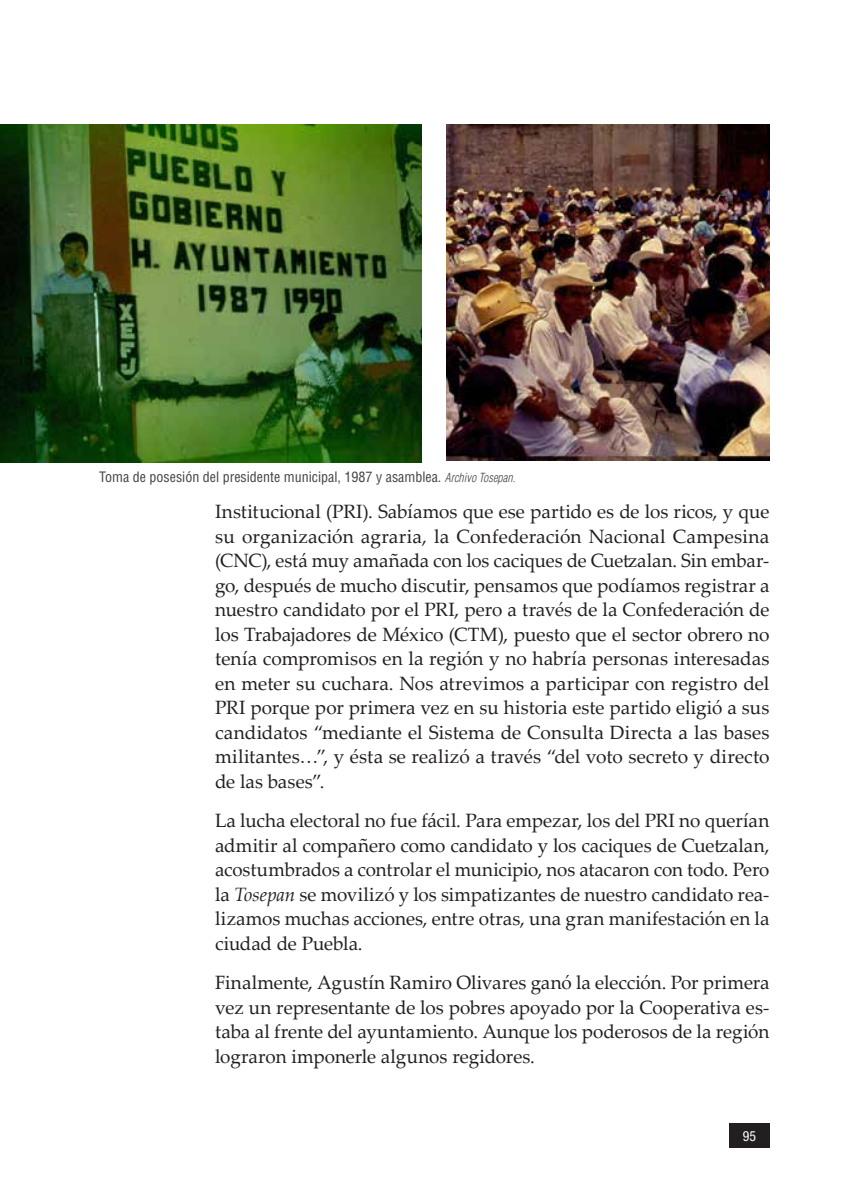
<style>
.page{position:relative;width:844px;height:1191px;background:#fff}
.page>*{position:absolute;margin:0;border:0;box-sizing:border-box;transform-origin:0 0}
.t1{font:19.25px/24.5px "Palatino Linotype";color:#231f20;text-align:justify}
.t2{font:condensed 14px "Helvetica LT Std";color:#414243}
.t3{font:condensed 14px "Helvetica Neue LT Std";color:#fff}
.s1{font-weight:300;font-style:italic;font-size:12.25px}
.s2{font-style:italic}
</style>
<div class="page">
<div style="left:729px;top:1123px;width:40px;height:25px;background:#231f20"></div>
<img style="left:0;top:124px;width:422px;height:338px">
<img style="left:446px;top:124px;width:323px;height:336px">
<p class="t2" style="left:99px;top:468px;width:417px">Toma de posesión del presidente municipal, 1987 y asamblea. <span class="s1">Archivo Tosepan.</span></p>
<p class="t1" style="left:215px;top:499px;width:556px">Institucional (PRI). Sabíamos que ese partido es de los ricos, y que su organización agraria, la Confederación Nacional Campesina (CNC), está muy amañada con los caciques de Cuetzalan. Sin embar&shy;go, después de mucho discutir, pensamos que podíamos registrar a nuestro candidato por el PRI, pero a través de la Confederación de los Trabajadores de México (CTM), puesto que el sector obrero no tenía compromisos en la región y no habría personas interesadas en meter su cuchara. Nos atrevimos a participar con registro del PRI porque por primera vez en su historia este partido eligió a sus candidatos “mediante el Sistema de Consulta Directa a las bases militantes…”, y ésta se realizó a través “del voto secreto y directo de las bases”.</p>
<p class="t1" style="left:215px;top:807px;width:555px">La lucha electoral no fue fácil. Para empezar, los del PRI no querían admitir al compañero como candidato y los caciques de Cuetzalan, acostumbrados a controlar el municipio, nos atacaron con todo. Pero la <span class="s2">Tosepan</span> se movilizó y los simpatizantes de nuestro candidato rea&shy;lizamos muchas acciones, entre otras, una gran manifestación en la ciudad de Puebla.</p>
<p class="t1" style="left:215px;top:969px;width:555px">Finalmente, Agustín Ramiro Olivares ganó la elección. Por primera vez un representante de los pobres apoyado por la Cooperativa es&shy;taba al frente del ayuntamiento. Aunque los poderosos de la región lograron imponerle algunos regidores.</p>
<p class="t3" style="left:742px;top:1127px;width:15px">95</p>
</div>
